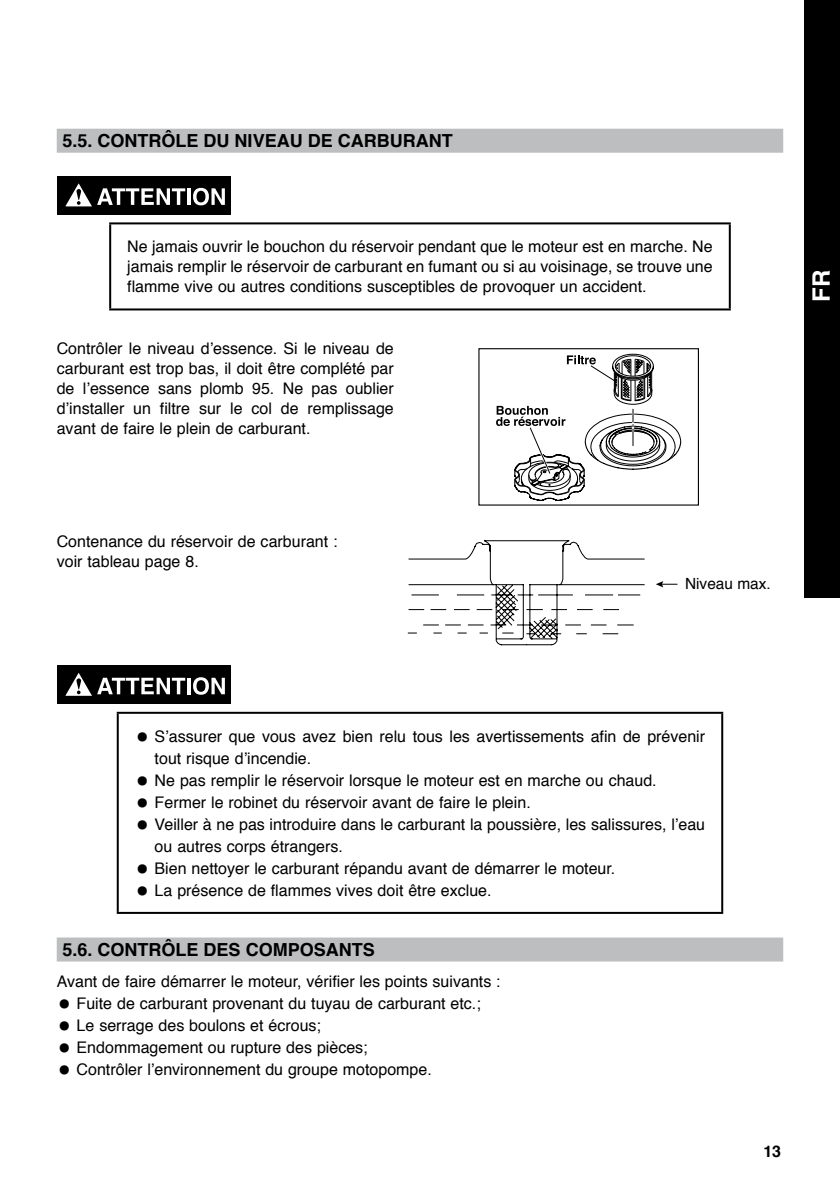
<style>
.page{position:relative;width:840px;height:1191px;background:#fff}
.page>*{position:absolute;margin:0;border:0;box-sizing:border-box;transform-origin:0 0}
.t1{font:700 24px "Helvetica";color:#fff}
.t2{font:700 18px "Helvetica";color:#000}
.t3{font:16px/20px "Helvetica";color:#000}
.t4{font:700 16px "Helvetica";color:#000}
.t5{font:15.4px "Helvetica";color:#000}
.s1{font-size:42px}
</style>
<div class="page">
<div style="left:803px;top:0;width:36px;height:597px;background:#000"></div>
<div style="left:57px;top:129px;width:725px;height:24px;background:#bcbec0"></div>
<div style="left:57px;top:937px;width:725px;height:24px;background:#bcbec0"></div>
<div style="left:57px;top:176px;width:173px;height:38px;background:#000"></div>
<hr style="left:187px;top:188px;width:3px;height:17px;background:#fff">
<svg style="left:193px;top:188px;width:32px;height:17px"></svg>
<svg style="left:65px;top:183px;width:120px;height:24px"></svg>
<hr style="left:109px;top:222px;width:621px;height:2px;background:#000">
<hr style="left:109px;top:224px;width:2px;height:84px;background:#000">
<hr style="left:728px;top:224px;width:2px;height:84px;background:#000">
<hr style="left:109px;top:308px;width:621px;height:2px;background:#000">
<svg style="left:496px;top:354px;width:185px;height:147px"></svg>
<svg style="left:407px;top:540px;width:237px;height:105px"></svg>
<svg style="left:656px;top:581px;width:20px;height:6px"></svg>
<div style="left:57px;top:665px;width:173px;height:39px;background:#000"></div>
<hr style="left:187px;top:678px;width:3px;height:16px;background:#fff">
<svg style="left:193px;top:677px;width:32px;height:18px"></svg>
<svg style="left:65px;top:673px;width:120px;height:23px"></svg>
<hr style="left:117px;top:712px;width:605px;height:2px;background:#000">
<hr style="left:117px;top:714px;width:2px;height:198px;background:#000">
<hr style="left:720px;top:714px;width:2px;height:198px;background:#000">
<hr style="left:117px;top:912px;width:605px;height:2px;background:#000">
<p class="t2" style="left:62px;top:126px;width:89px">5.5. CONTRÔ</p>
<p class="t2" style="left:175px;top:126px;width:278px">LE DU NIVEAU DE CARBURANT</p>
<p class="t3" style="left:127px;top:237px;width:586px;text-align:justify">Ne jamais ouvrir le bouchon du réservoir pendant que le moteur est en marche. Ne jamais remplir le réservoir de carburant en fumant ou si au voisinage, se trouve une flamme vive ou autres conditions susceptibles de provoquer un accident.</p>
<p class="t3" style="left:57px;top:339px;width:338px;text-align:justify">Contrôler le niveau d’essence. Si le niveau de carburant est trop bas, il doit être complété par de l’essence sans plomb 95. Ne pas oublier d’installer un filtre sur le col de remplissage avant de faire le plein de carburant.</p>
<p class="t3" style="left:57px;top:531px;width:282px">Contenance du réservoir de carburant : voir tableau page 8.</p>
<p class="t5" style="left:684px;top:571px;width:87px">Niveau max.</p>
<h1 class="t1" style="left:801px;top:301px;width:33px;rotate:-90deg">FR</h1>
<p class="t3" style="left:154px;top:725px;width:551px;line-height:22px;text-indent:-20px"><span class="s1">•</span> S’assurer que vous avez bien relu tous les avertissements afin de prévenir tout risque d’incendie.</p>
<p class="t3" style="left:135px;top:770px;width:523px"><span class="s1">•</span> Ne pas remplir le réservoir lorsque le moteur est en marche ou chaud.</p>
<p class="t3" style="left:135px;top:792px;width:397px"><span class="s1">•</span> Fermer le robinet du réservoir avant de faire le plein.</p>
<p class="t3" style="left:154px;top:813px;width:551px;line-height:22px;text-indent:-20px"><span class="s1">•</span> Veiller à ne pas introduire dans le carburant la poussière, les salissures, l’eau ou autres corps étrangers.</p>
<p class="t3" style="left:135px;top:858px;width:482px"><span class="s1">•</span> Bien nettoyer le carburant répandu avant de démarrer le moteur.</p>
<p class="t3" style="left:135px;top:880px;width:358px"><span class="s1">•</span> La présence de flammes vives doit être exclue.</p>
<p class="t2" style="left:62px;top:935px;width:89px">5.6. CONTRÔ</p>
<p class="t2" style="left:175px;top:935px;width:125px">LE DES COMPOS</p>
<p class="t2" style="left:325px;top:935px;width:39px">ANTS</p>
<p class="t3" style="left:57px;top:972px;width:445px">Avant de faire démarrer le moteur, vérifier les points suivants :</p>
<p class="t3" style="left:57px;top:994px;width:425px"><span class="s1">•</span> Fuite de carburant provenant du tuyau de carburant etc.;</p>
<p class="t3" style="left:57px;top:1016px;width:265px"><span class="s1">•</span> Le serrage des boulons et écrous;</p>
<p class="t3" style="left:57px;top:1038px;width:312px"><span class="s1">•</span> Endommagement ou rupture des pièces;</p>
<p class="t3" style="left:57px;top:1060px;width:376px"><span class="s1">•</span> Contrôler l’environnement du groupe motopompe.</p>
<p class="t4" style="left:763px;top:1138px;width:19px">13</p>
</div>
